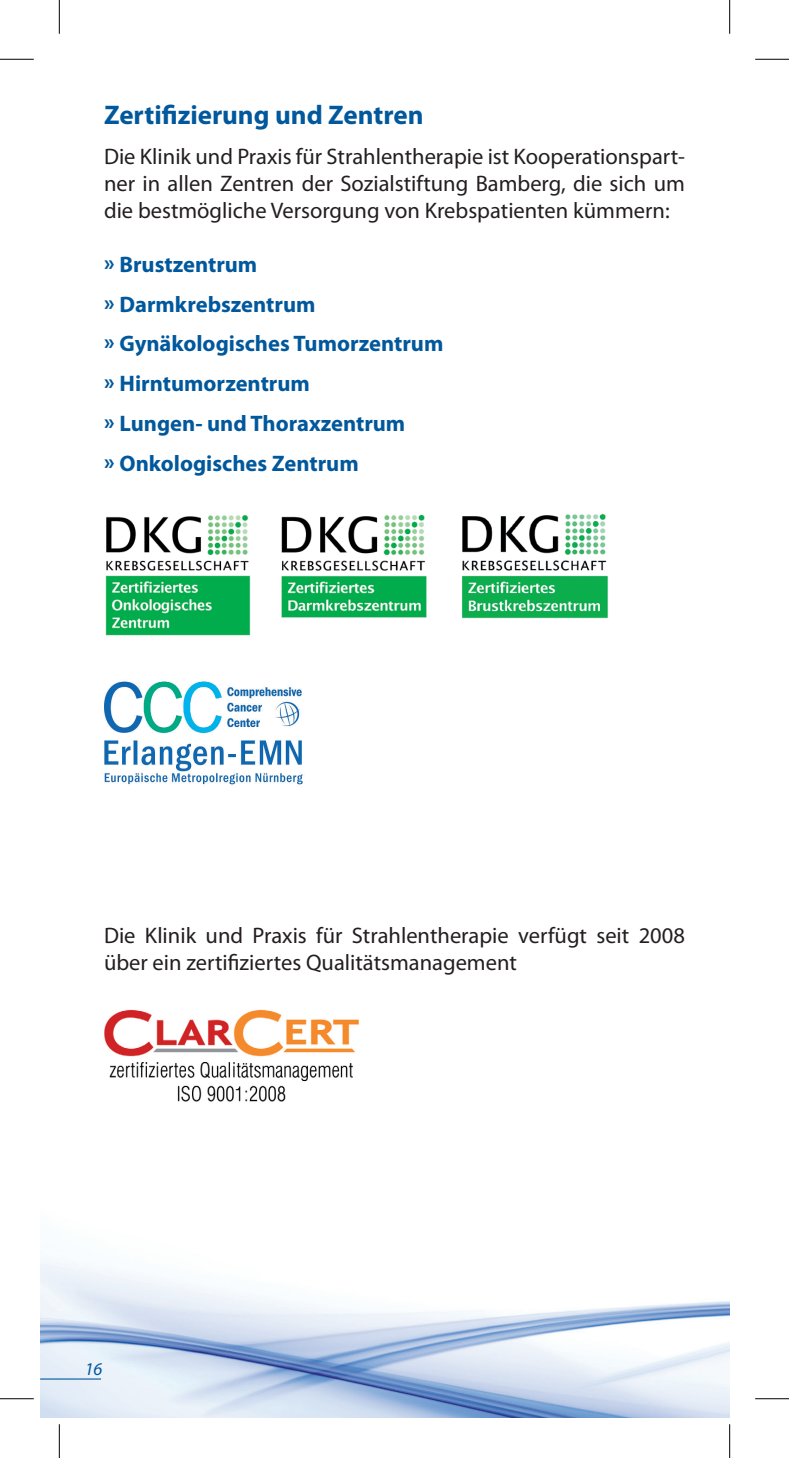
<style>
.page{position:relative;width:789px;height:1458px;background:#fff}
.page>*{position:absolute;margin:0;border:0;box-sizing:border-box;transform-origin:0 0}
.t1{font:700 27px "Myriad Pro";color:#01589c}
.t2{font:22.5px/27px "Myriad Pro";color:#231f20;text-align:justify}
.t3{font:700 22.5px/39.8px "Myriad Pro";color:#01589c}
.t4{font:italic 18px "Myriad Pro";color:#01589c}
</style>
<div class="page">
<img style="left:40px;top:1255px;width:689px;height:163px">
<hr style="left:40px;top:1378px;width:61px;height:1px;background:#01589c">
<img style="left:104px;top:681px;width:199px;height:104px">
<img style="left:105px;top:514px;width:146px;height:122px">
<img style="left:281px;top:514px;width:146px;height:104px">
<img style="left:462px;top:514px;width:146px;height:105px">
<img style="left:104px;top:1009px;width:255px;height:93px">
<hr style="left:0;top:59px;width:34px;height:1px;background:#000">
<hr style="left:754px;top:59px;width:34px;height:1px;background:#000">
<hr style="left:0;top:1398px;width:34px;height:1px;background:#000">
<hr style="left:754px;top:1398px;width:34px;height:1px;background:#000">
<hr style="left:59px;top:0;width:1px;height:34px;background:#000">
<hr style="left:59px;top:1424px;width:1px;height:34px;background:#000">
<hr style="left:729px;top:0;width:1px;height:34px;background:#000">
<hr style="left:729px;top:1424px;width:1px;height:34px;background:#000">
<p class="t1" style="left:104px;top:97px;width:321px">Zertifizierung und Zentren</p>
<p class="t2" style="left:104px;top:143px;width:582px">Die Klinik und Praxis für Strahlentherapie ist Kooperationspart&shy;ner in allen Zentren der Sozialstiftung Bamberg, die sich um die bestmögliche Versorgung von Krebspatienten kümmern:</p>
<p class="t3" style="left:104px;top:244px;width:340px">» Brustzentrum<br>» Darmkrebszentrum<br>» Gynäkologisches Tumorzentrum » Hirntumorzentrum<br>» Lungen- und Thoraxzentrum<br>» Onkologisches Zentrum</p>
<p class="t2" style="left:104px;top:921px;width:582px">Die Klinik und Praxis für Strahlentherapie verfügt seit 2008 über ein zertifiziertes Qualitätsmanagement</p>
<p class="t4" style="left:85px;top:1358px;width:19px">16</p>
</div>
